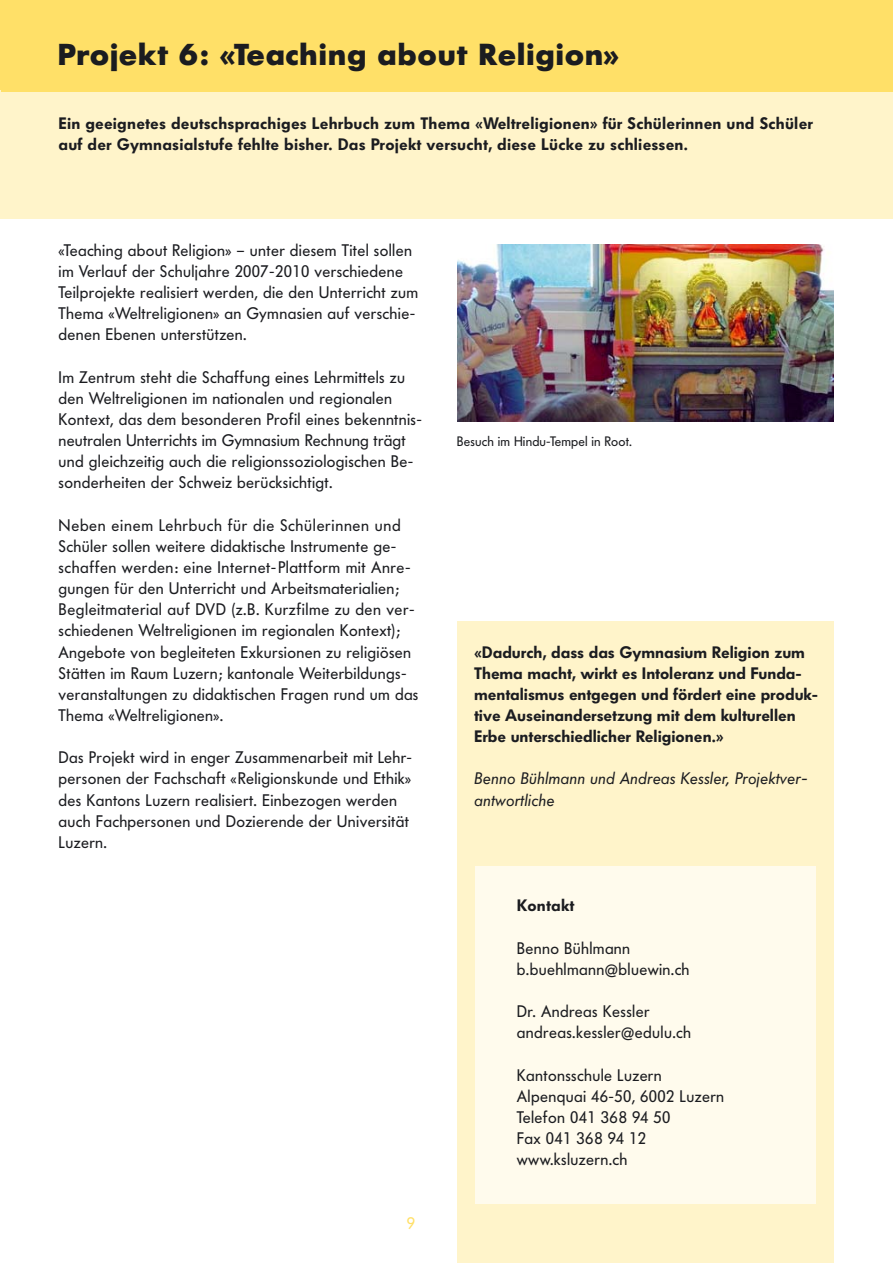
<style>
.page{position:relative;width:893px;height:1263px;background:#fff}
.page>*{position:absolute;margin:0;border:0;box-sizing:border-box;transform-origin:0 0}
.t1{font:700 30px "FU24";letter-spacing:.03em;color:#1b1c20}
.t2{font:16.5px/21.1px "FU24";letter-spacing:.035em;color:#1b1c20}
.t3{font:600 16.5px/21.1px "FU24";letter-spacing:.01em;color:#1b1c20}
.t4{font:italic 16.5px/21.1px "FU24";letter-spacing:.035em;color:#1b1c20}
.t5{font:16.5px "FU24";color:#ffe068}
.t6{font:13.5px "FU24";letter-spacing:.025em;color:#1b1c20}
.s1{font-family:"Futura"}
</style>
<div class="page">
<div style="left:0;top:90px;width:892px;height:129px;background:#fff4ca"></div>
<div style="left:0;top:0;width:892px;height:91px;background:#ffe068"></div>
<div style="left:457px;top:621px;width:376px;height:642px;background:#fff4ca"></div>
<div style="left:475px;top:866px;width:340px;height:337px;background:#fffbed"></div>
<img style="left:457px;top:244px;width:376px;height:177px">
<hr style="left:0;top:90px;width:1px;height:129px;background:#fff4ca">
<h1 class="t1" style="left:57px;top:43px;width:564px">Projekt 6: «Teaching about Religion»</h1>
<p class="t3" style="left:59px;top:114px;width:756px">Ein geeignetes deutschsprachiges Lehrbuch zum Thema «Weltreligionen» für Schülerinnen und Schüler auf der Gymnasialstufe fehlte bisher. Das Projekt versucht, diese Lücke zu schliessen.</p>
<p class="t2" style="left:59px;top:241px;width:361px">«Teaching about Religion» – unter diesem Titel sollen im Verlauf der Schuljahre 2007-2010 verschiedene Teilprojekte realisiert werden, die den Unterricht zum Thema «Weltreligionen» an Gymnasien auf verschie&shy;denen Ebenen unterstützen.</p>
<p class="t2" style="left:59px;top:368px;width:365px">Im Zentrum steht die Schaffung eines Lehrmittels zu den Weltreligionen im nationalen und regionalen Kontext, das dem besonderen Profil eines bekenntnis&shy;neutralen Unterrichts im Gymnasium Rechnung trägt und gleichzeitig auch die religionssoziologischen Be&shy;sonderheiten der Schweiz berücksichtigt.</p>
<p class="t2" style="left:59px;top:516px;width:361px">Neben einem Lehrbuch für die Schülerinnen und Schüler sollen weitere didaktische Instrumente ge&shy;schaffen werden: eine Internet-Plattform mit Anre&shy;gungen für den Unterricht und Arbeitsmaterialien; Begleitmaterial auf DVD (z.B. Kurzfilme zu den ver&shy;schiedenen Weltreligionen im regionalen Kontext); Angebote von begleiteten Exkursionen zu religiösen Stätten im Raum Luzern; kantonale Weiterbildungs&shy;veranstaltungen zu didaktischen Fragen rund um das Thema «Weltreligionen».</p>
<p class="t2" style="left:59px;top:748px;width:355px">Das Projekt wird in enger Zusammenarbeit mit Lehr&shy;personen der Fachschaft «Religionskunde und Ethik» des Kantons Luzern realisiert. Einbezogen werden auch Fachpersonen und Dozierende der Universität Luzern.</p>
<p class="t5" style="left:407px;top:1216px;width:10px">9</p>
<p class="t6" style="left:457px;top:436px;width:176px">Besuch im Hindu-Tempel in Root.</p>
<p class="t3" style="left:474px;top:643px;width:345px">«Dadurch, dass das Gymnasium Religion zum Thema macht, wirkt es Intoleranz und Funda&shy;mentalismus entgegen und fördert eine produk&shy;tive Auseinandersetzung mit dem kultur ellen Erbe unterschiedlicher Religionen.»</p>
<p class="t4" style="left:474px;top:769px;width:334px">Benno Bühlmann und Andreas Kessler, Projektver&shy;antwortliche</p>
<p class="t3" style="left:517px;top:896px;width:59px">Kontakt</p>
<p class="t2" style="left:517px;top:939px;width:174px">Benno Bühlmann b.buehlmann<span class="s1">@</span>bluewin.ch</p>
<p class="t2" style="left:517px;top:1002px;width:175px">Dr. Andreas Kessler andreas.kessler<span class="s1">@</span>edulu.ch</p>
<p class="t2" style="left:517px;top:1066px;width:209px">Kantonsschule Luzern<br>Alpenquai 46-50, 6002 Luzern<br>Telefon 041 368 94 50<br>Fax 041 368 94 12 www.ksluzern.ch</p>
</div>
